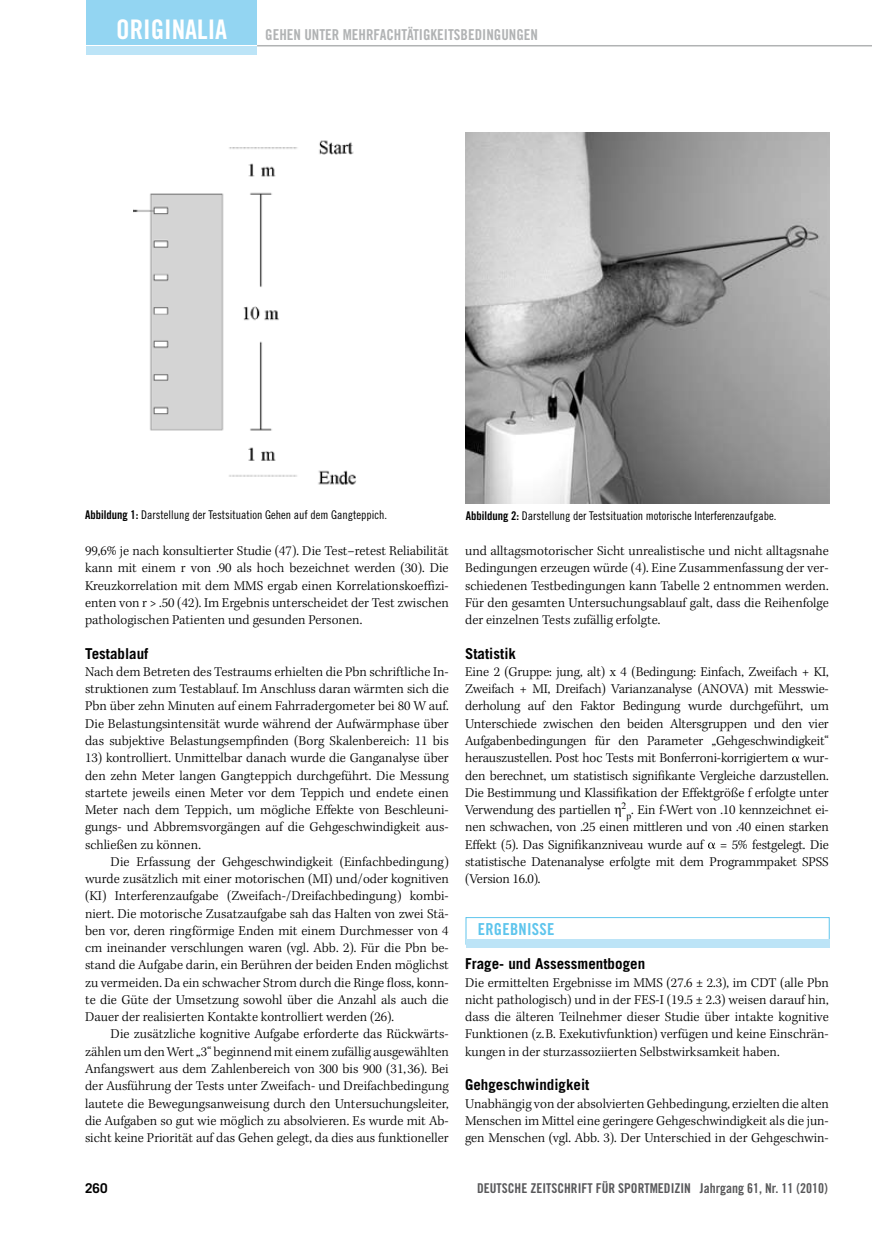
<style>
.page{position:relative;width:872px;height:1234px;background:#fff}
.page>*{position:absolute;margin:0;border:0;box-sizing:border-box;transform-origin:0 0}
.t1{font:27px "Trade Gothic LT Std Bd Cn 20";color:#fff}
.t2{font:16.5px "Trade Gothic LT Std Bd Cn 20";letter-spacing:.015em;color:#5ec5ed}
.t3{font:700 15px "Trade Gothic LT Std";color:#000}
.t4{font:15px "Trade Gothic LT Std Bd Cn 20";color:#b1b3b4}
.t5{font:300 13.8px/17.2px "Kepler Std";color:#000;text-align:justify}
.t6{font:13.5px "Trade Gothic LT Std Bd Cn 20";color:#58585a}
.t7{font:700 13.5px "Trade Gothic LT Std";color:#000}
.t8{font:12px "Trade Gothic LT Std Cn 18";color:#000}
.s1{font-family:"Trade Gothic LT Std Bd Cn 20"}
.s2{font-family:"Times New Roman";font-weight:400}
</style>
<div class="page">
<div style="left:86px;top:0;width:171px;height:46px;background:#93d5f2"></div>
<hr style="left:85px;top:45px;width:173px;height:1px;background:#fff">
<hr style="left:257px;top:45px;width:615px;height:1px;background:#b1b3b4">
<div style="left:86px;top:47px;width:171px;height:8px;background:#bce4f7"></div>
<img style="left:466px;top:132px;width:363px;height:371px">
<img style="left:134px;top:140px;width:222px;height:345px">
<svg style="left:792px;top:756px;width:7px;height:6px"></svg>
<svg style="left:708px;top:842px;width:7px;height:6px"></svg>
<div style="left:466px;top:917px;width:363px;height:27px;border:1px solid #5ec5ed"></div>
<div style="left:466px;top:939px;width:363px;height:8px;background:#bce4f7"></div>
<h1 class="t1" style="left:116px;top:13px;width:112px">ORIGINALIA</h1>
<p class="t4" style="left:265px;top:25px;width:272px">GEHEN UNTER MEHRFACHTÄTIGKEITSBEDINGUNGEN</p>
<p class="t8" style="left:85px;top:508px;width:303px"><span class="s1">ABBILDUNG 1:</span> Darstellung der Testsituation Gehen auf dem Gangteppich.</p>
<p class="t8" style="left:466px;top:509px;width:312px"><span class="s1">ABBILDUNG 2:</span> Darstellung der Testsituation motorische Interferenzaufgabe.</p>
<p class="t5" style="left:465px;top:542px;width:365px">und alltagsmotorischer Sicht unrealistische und nicht alltagsnahe Bedingungen erzeugen würde (4). Eine Zusammenfassung der ver&shy;schiedenen Testbedingungen kann Tabelle 2 entnommen werden.<br>Für den gesamten Untersuchungsablauf galt, dass die Reihenfolge der einzelnen Tests zufällig erfolgte.</p>
<p class="t3" style="left:465px;top:644px;width:52px">Statistik</p>
<p class="t5" style="left:465px;top:663px;width:365px">Eine 2 (Gruppe: jung, alt) x 4 (Bedingung: Einfach, Zweifach + KI, Zweifach + MI, Dreifach) Varianzanalyse (ANOVA) mit Messwie&shy;derholung auf den Faktor Bedingung wurde durchgeführt, um Unterschiede zwischen den beiden Altersgruppen und den vier Aufgabenbedingungen für den Parameter „Gehgeschwindigkeit“ herauszustellen. Post hoc Tests mit Bonferroni-korrigiertem wur&shy;den berechnet, um statistisch signifikante Vergleiche darzustellen.<br>Die Bestimmung und Klassifikation der Effektgröße f erfolgte unter Verwendung des partiellen <span class="s2">η</span><sup>2</sup><sub>p</sub>. Ein f-Wert von .10 kennzeichnet ei&shy;nen schwachen, von .25 einen mittleren und von .40 einen starken Effekt (5). Das Signifikanzniveau wurde auf = 5% festgelegt. Die statistische Datenanalyse erfolgte mit dem Programmpaket SPSS (Version 16.0).</p>
<p class="t2" style="left:478px;top:918px;width:78px">ERGEBNISSE</p>
<p class="t3" style="left:465px;top:954px;width:181px">Frage- und Assessmentbogen</p>
<p class="t5" style="left:465px;top:974px;width:365px">Die ermittelten Ergebnisse im MMS (27.6 ± 2.3), im CDT (alle Pbn nicht pathologisch) und in der FES-I (19.5 ± 2.3) weisen darauf hin, dass die älteren Teilnehmer dieser Studie über intakte kognitive Funktionen (z.B. Exekutivfunktion) verfügen und keine Einschrän&shy;kungen in der sturzassoziierten Selbstwirksamkeit haben.</p>
<p class="t3" style="left:465px;top:1075px;width:126px">Gehgeschwindigkeit</p>
<p class="t5" style="left:465px;top:1094px;width:365px">Unabhängig von der absolvierten Gehbedingung, erzielten die alten Menschen im Mittel eine geringere Gehgeschwindigkeit als die jun&shy;gen Menschen (vgl. Abb. 3). Der Unterschied in der Gehgeschwin-</p>
<p class="t5" style="left:85px;top:542px;width:365px">99,6% je nach konsultierter Studie (47). Die Test–retest Reliabilität kann mit einem r von .90 als hoch bezeichnet werden (30). Die Kreuzkorrelation mit dem MMS ergab einen Korrelationskoeffizi&shy;enten von r &gt; .50 (42). Im Ergebnis unterscheidet der Test zwischen pathologischen Patienten und gesunden Personen.</p>
<p class="t3" style="left:85px;top:644px;width:65px">Testablauf</p>
<p class="t5" style="left:85px;top:663px;width:365px">Nach dem Betreten des Testraums erhielten die Pbn schriftliche In&shy;struktionen zum Testablauf. Im Anschluss daran wärmten sich die Pbn über zehn Minuten auf einem Fahrradergometer bei 80 W auf.<br>Die Belastungsintensität wurde während der Aufwärmphase über das subjektive Belastungsempfinden (Borg Skalenbereich: 11 bis</p>
<p class="t5" style="left:85px;top:749px;width:365px">13) kontrolliert. Unmittelbar danach wurde die Ganganalyse über den zehn Meter langen Gangteppich durchgeführt. Die Messung startete jeweils einen Meter vor dem Teppich und endete einen Meter nach dem Teppich, um mögliche Effekte von Beschleuni&shy;gungs- und Abbremsvorgängen auf die Gehgeschwindigkeit aus&shy;schließen zu können.</p>
<p class="t5" style="left:85px;top:853px;width:365px;text-indent:26px">Die Erfassung der Gehgeschwindigkeit (Einfachbedingung) wurde zusätzlich mit einer motorischen (MI) und/oder kognitiven (KI) Interferenzaufgabe (Zweifach-/Dreifachbedingung) kombi&shy;niert. Die motorische Zusatzaufgabe sah das Halten von zwei Stä&shy;ben vor, deren ringförmige Enden mit einem Durchmesser von 4 cm ineinander verschlungen waren (vgl. Abb. 2). Für die Pbn be&shy;stand die Aufgabe darin, ein Berühren der beiden Enden möglichst zu vermeiden. Da ein schwacher Strom durch die Ringe floss, konn&shy;te die Güte der Umsetzung sowohl über die Anzahl als auch die Dauer der realisierten Kontakte kontrolliert werden (26).</p>
<p class="t5" style="left:85px;top:1025px;width:365px;text-indent:26px">Die zusätzliche kognitive Aufgabe erforderte das Rückwärts&shy;zählen um den Wert „3“ beginnend mit einem zufällig ausgewählten Anfangswert aus dem Zahlenbereich von 300 bis 900 (31,36). Bei der Ausführung der Tests unter Zweifach- und Dreifachbedingung lautete die Bewegungsanweisung durch den Untersuchungsleiter, die Aufgaben so gut wie möglich zu absolvieren. Es wurde mit Ab&shy;sicht keine Priorität auf das Gehen gelegt, da dies aus funktioneller</p>
<p class="t7" style="left:85px;top:1179px;width:24px">260</p>
<p class="t6" style="left:477px;top:1179px;width:200px">DEUTSCHE ZEITSCHRI FT FÜR SPORTMEDIZIN</p>
<p class="t6" style="left:700px;top:1179px;width:129px">JAHRGANG 61, NR. 11 (2010)</p>
</div>
